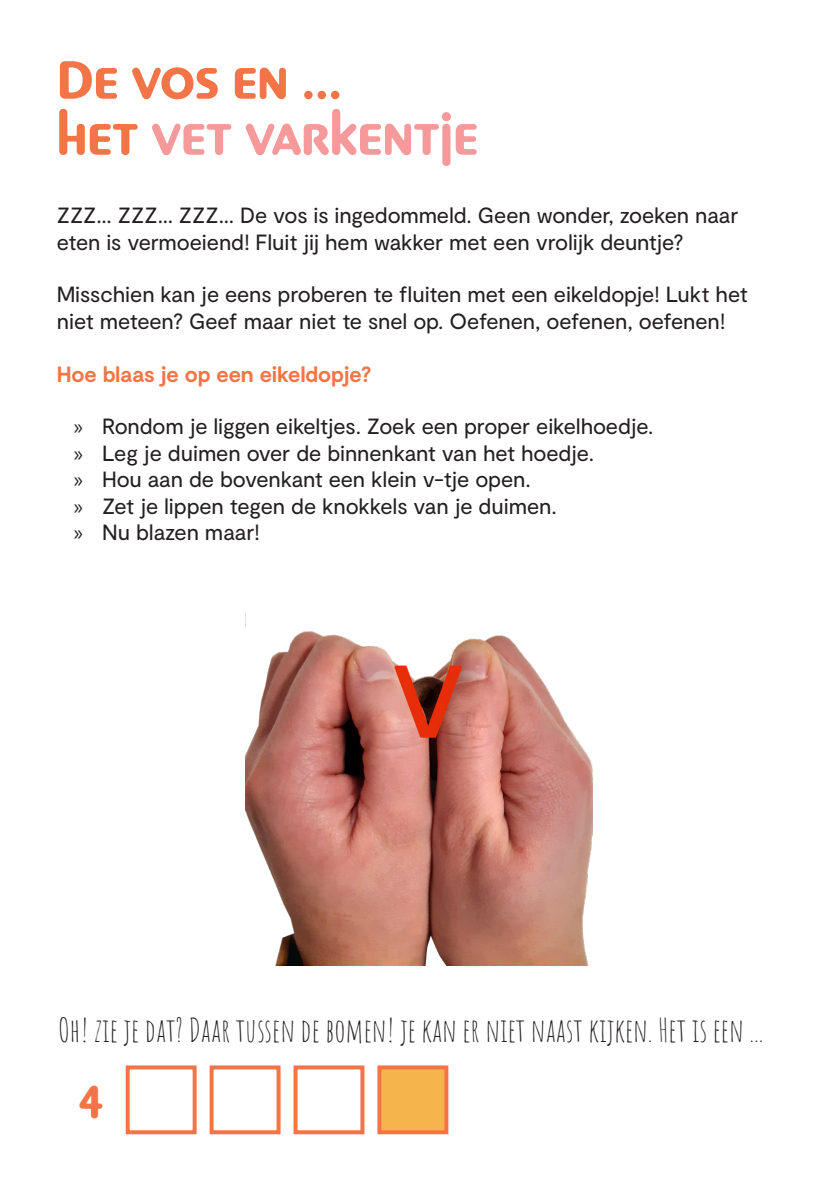
<style>
.page{position:relative;width:840px;height:1191px;background:#fff}
.page>*{position:absolute;margin:0;border:0;box-sizing:border-box;transform-origin:0 0}
.t1{font:700 56px/56px "Pinot Grigio Modern";color:#f37547}
.t2{font:700 48px "Pinot Grigio Modern";color:#f37547}
.t3{font:32px "Amatic SC";color:#231f20}
.t4{font:22px/26.4px "Moderat";letter-spacing:-.005em;color:#231f20}
.t5{font:700 22px "Moderat";letter-spacing:-.005em;color:#f37547}
.s1{color:#f6999b}
.s2{font-family:"Myriad Pro"}
</style>
<div class="page">
<div style="left:126px;top:1065px;width:70px;height:69px;border:4px solid #f37547"></div>
<div style="left:209px;top:1065px;width:71px;height:69px;border:4px solid #f37547"></div>
<div style="left:293px;top:1065px;width:71px;height:69px;border:4px solid #f37547"></div>
<div style="left:377px;top:1065px;width:71px;height:69px;background:#f4b54c;border:4px solid #f37547"></div>
<img style="left:245px;top:613px;width:347px;height:352px">
<p class="t1" style="left:57px;top:53px;width:422px">De vos en ...<br>het <span class="s1">vet varkentje</span></p>
<p class="t4" style="left:57px;top:203px;width:683px">ZZZ… ZZZ… ZZZ… De vos is ingedommeld. Geen wonder, zoeken naar eten is vermoeiend! Fluit jij hem wakker met een vrolijk deuntje?</p>
<p class="t4" style="left:57px;top:282px;width:692px">Misschien kan je eens proberen te fluiten met een eikeldopje! Lukt het niet meteen? Geef maar niet te snel op. Oefenen, oefenen, oefenen!</p>
<p class="t5" style="left:57px;top:360px;width:316px">Hoe blaas je op een eikeldopje?</p>
<p class="t4" style="left:74px;top:414px;width:581px"><span class="s2">»</span> Rondom je liggen eikeltjes. Zoek een proper eikelhoedje.</p>
<p class="t4" style="left:74px;top:440px;width:521px"><span class="s2">»</span> Leg je duimen over de binnenkant van het hoedje.</p>
<p class="t4" style="left:74px;top:467px;width:458px"><span class="s2">»</span> Hou aan de bovenkant een klein v-tje open.</p>
<p class="t4" style="left:74px;top:493px;width:484px"><span class="s2">»</span> Zet je lippen tegen de knokkels van je duimen.</p>
<p class="t4" style="left:74px;top:519px;width:187px"><span class="s2">»</span> Nu blazen maar!</p>
<p class="t3" style="left:58px;top:1007px;width:706px">Oh! zie je dat? Daar tussen de bomen! je kan er niet naast kijken. Het is een ...</p>
<p class="t2" style="left:79px;top:1077px;width:25px">4</p>
</div>
